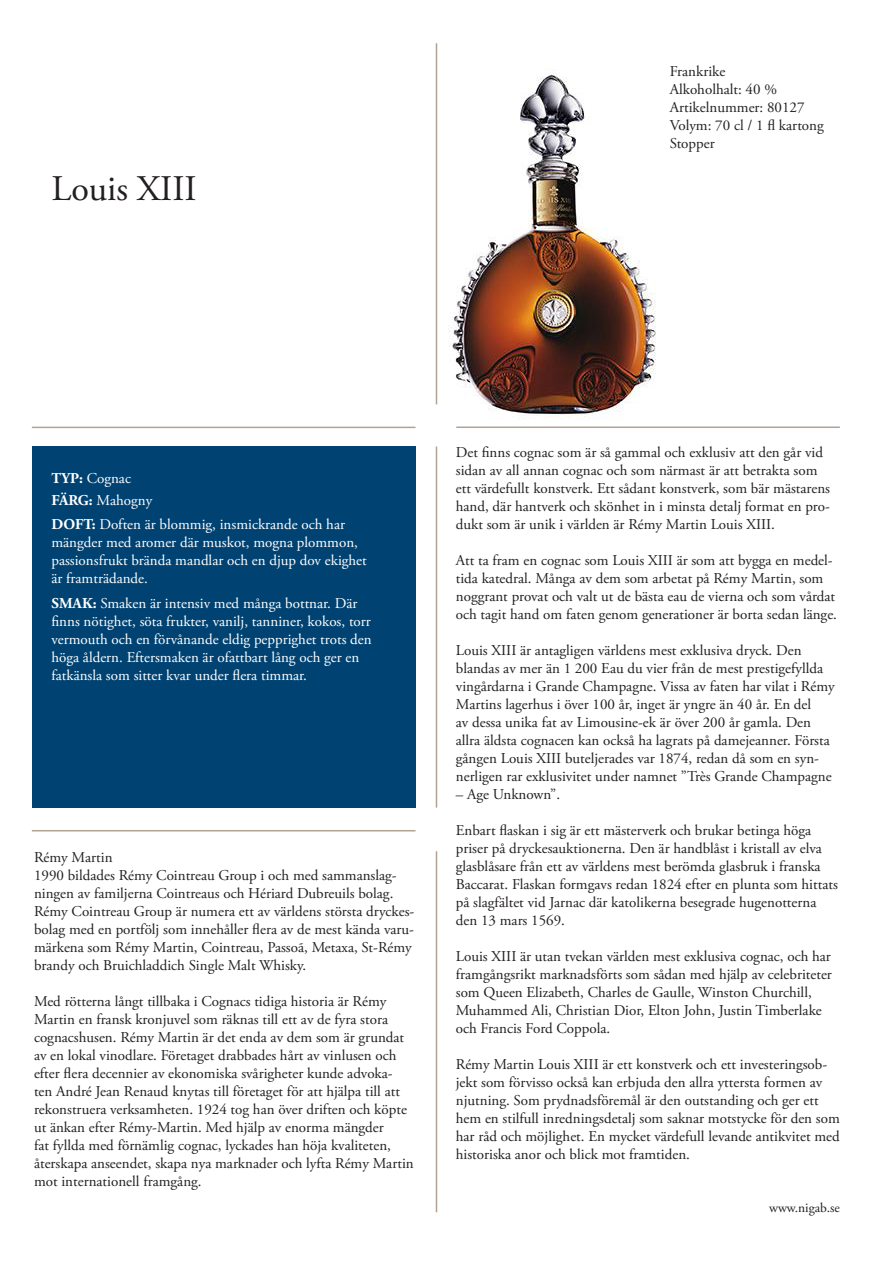
<style>
.page{position:relative;width:893px;height:1263px;background:#fff}
.page>*{position:absolute;margin:0;border:0;box-sizing:border-box;transform-origin:0 0}
.t1{font:36px "Adobe Garamond Pro";color:#231f20}
.t2{font:15px/18px "Adobe Garamond Pro";color:#231f20}
.t3{font:15px/18px "Adobe Garamond Pro";color:#fff}
.t4{font:13.5px "Adobe Garamond Pro";color:#231f20}
.s1{font-weight:700}
</style>
<div class="page">
<img style="left:449px;top:70px;width:207px;height:350px">
<div style="left:32px;top:446px;width:383px;height:361px;background:#004373"></div>
<hr style="left:436px;top:43px;width:1px;height:361px;background:#b0a394">
<hr style="left:436px;top:446px;width:1px;height:361px;background:#b0a394">
<hr style="left:436px;top:851px;width:1px;height:361px;background:#b0a394">
<hr style="left:32px;top:427px;width:383px;height:1px;background:#b0a394">
<hr style="left:32px;top:830px;width:383px;height:1px;background:#b0a394">
<hr style="left:456px;top:426px;width:384px;height:2px;background:#b0a394">
<p class="t1" style="left:51px;top:167px;width:147px">Louis XIII</p>
<p class="t2" style="left:670px;top:63px;width:57px">Frankrike</p>
<p class="t2" style="left:670px;top:81px;width:109px">Alkoholhalt: 40 %</p>
<p class="t2" style="left:670px;top:99px;width:136px">Artikelnummer: 80127</p>
<p class="t2" style="left:670px;top:117px;width:156px">Volym: 70 cl / 1 fl kartong<br>Stopper</p>
<p class="t3" style="left:51px;top:470px;width:81px"><span class="s1">TYP:</span> Cognac</p>
<p class="t3" style="left:51px;top:492px;width:102px"><span class="s1">FÄRG:</span> Mahogny</p>
<p class="t3" style="left:51px;top:515px;width:317px"><span class="s1">DOFT:</span> Doften är blommig, insmickrande och har mängder med aromer där muskot, mogna plommon, passionsfrukt brända mandlar och en djup dov ekighet är framträdande.</p>
<p class="t3" style="left:51px;top:595px;width:322px"><span class="s1">SMAK:</span> Smaken är intensiv med många bottnar. Där finns nötighet, söta frukter, vanilj, tanniner, kokos, torr vermouth och en förvånande eldig pepprighet trots den höga åldern. Eftersmaken är ofattbart lång och ger en fatkänsla som sitter kvar under flera timmar.</p>
<p class="t2" style="left:34px;top:849px;width:80px">Rémy Martin</p>
<p class="t2" style="left:34px;top:867px;width:382px">1990 bildades Rémy Cointreau Group i och med sammanslag&shy;ningen av familjerna Cointreaus och Hériard Dubreuils bolag.<br>Rémy Cointreau Group är numera ett av världens största dryckes&shy;bolag med en portfölj som innehåller flera av de mest kända varu&shy;märkena som Rémy Martin, Cointreau, Passoã, Metaxa, St-Rémy brandy och Bruichladdich Single Malt Whisky.</p>
<p class="t2" style="left:34px;top:993px;width:381px">Med rötterna långt tillbaka i Cognacs tidiga historia är Rémy Martin en fransk kronjuvel som räknas till ett av de fyra stora cognacshusen. Rémy Martin är det enda av dem som är grundat av en lokal vinodlare. Företaget drabbades hårt av vinlusen och efter flera decennier av ekonomiska svårigheter kunde advoka&shy;ten André Jean Renaud knytas till företaget för att hjälpa till att rekonstruera verksamheten. 1924 tog han över driften och köpte ut änkan efter Rémy-Martin. Med hjälp av enorma mängder<br>fat fyllda med förnämlig cognac, lyckades han höja kvaliteten, återskapa anseendet, skapa nya marknader och lyfta Rémy Martin mot internationell framgång.</p>
<p class="t2" style="left:456px;top:444px;width:376px">Det finns cognac som är så gammal och exklusiv att den går vid sidan av all annan cognac och som närmast är att betrakta som ett värdefullt konstverk. Ett sådant konstverk, som bär mästarens hand, där hantverk och skönhet in i minsta detalj format en pro&shy;dukt som är unik i världen är Rémy Martin Louis XIII.</p>
<p class="t2" style="left:456px;top:552px;width:383px">Att ta fram en cognac som Louis XIII är som att bygga en medel&shy;tida katedral. Många av dem som arbetat på Rémy Martin, som noggrant provat och valt ut de bästa eau de vierna och som vårdat och tagit hand om faten genom generationer är borta sedan länge.</p>
<p class="t2" style="left:456px;top:642px;width:380px">Louis XIII är antagligen världens mest exklusiva dryck. Den blandas av mer än 1 200 Eau du vier från de mest prestigefyllda vingårdarna i Grande Champagne. Vissa av faten har vilat i Rémy Martins lagerhus i över 100 år, inget är yngre än 40 år. En del<br>av dessa unika fat av Limousine-ek är över 200 år gamla. Den allra äldsta cognacen kan också ha lagrats på damejeanner. Första gången Louis XIII buteljerades var 1874, redan då som en syn&shy;nerligen rar exklusivitet under namnet ”Très Grande Champagne</p>
<p class="t2" style="left:456px;top:786px;width:106px">– Age Unknown”.</p>
<p class="t2" style="left:456px;top:822px;width:383px">Enbart flaskan i sig är ett mästerverk och brukar betinga höga priser på dryckesauktionerna. Den är handblåst i kristall av elva glasblåsare från ett av världens mest berömda glasbruk i franska Baccarat. Flaskan formgavs redan 1824 efter en plunta som hittats på slagfältet vid Jarnac där katolikerna besegrade hugenotterna den 13 mars 1569.</p>
<p class="t2" style="left:456px;top:948px;width:378px">Louis XIII är utan tvekan världen mest exklusiva cognac, och har framgångsrikt marknadsförts som sådan med hjälp av celebriteter som Queen Elizabeth, Charles de Gaulle, Winston Churchill, Muhammed Ali, Christian Dior, Elton John, Justin Timberlake och Francis Ford Coppola.</p>
<p class="t2" style="left:456px;top:1056px;width:386px">Rémy Martin Louis XIII är ett konstverk och ett investeringsob&shy;jekt som förvisso också kan erbjuda den allra yttersta formen av njutning. Som prydnadsföremål är den outstanding och ger ett hem en stilfull inredningsdetalj som saknar motstycke för den som har råd och möjlighet. En mycket värdefull levande antikvitet med historiska anor och blick mot framtiden.</p>
<p class="t4" style="left:769px;top:1199px;width:72px">www.nigab.se</p>
</div>
